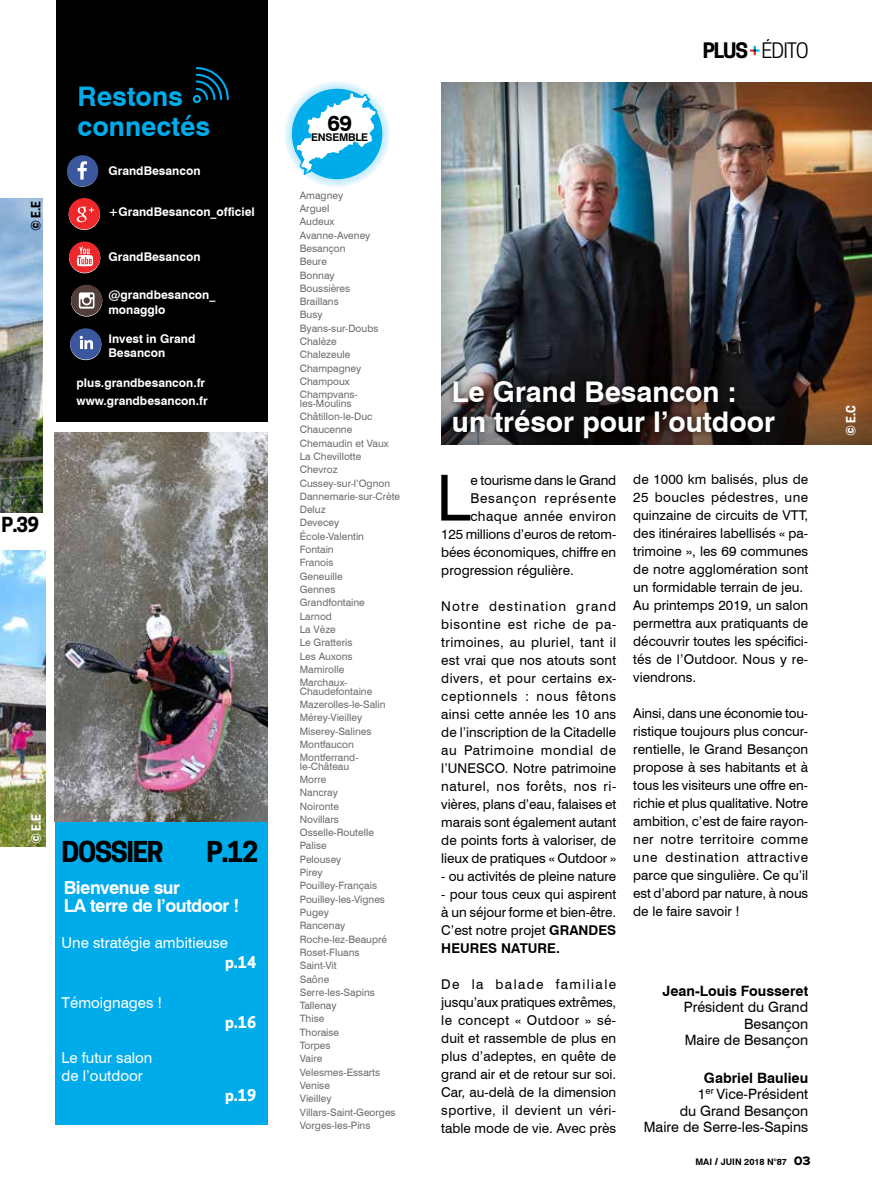
<style>
.page{position:relative;width:872px;height:1191px;background:#fff}
.page>*{position:absolute;margin:0;border:0;box-sizing:border-box;transform-origin:0 0}
.t1{font:63.6px "Swiss 721 BT";color:#000}
.t2{font:700 28.5px/30px "Swiss 721 BT";color:#fff}
.t3{font:700 27px/30px "Swiss 721 BT";color:#00abea}
.t4{font:700 27px "Cooper Hewitt";letter-spacing:-.05em;color:#000}
.t5{font:700 22.2px "Swiss 721 BT";color:#000}
.t6{font:20.1px "Cooper Hewitt";letter-spacing:-.05em;color:#000}
.t7{font:700 19.5px "Cooper Hewitt";color:#000}
.t8{font:700 18px/18px "Swiss 721 BT";letter-spacing:-.03em;color:#fff}
.t9{font:700 15.3px "Cooper Hewitt";color:#fff}
.t10{font:15px/18px "Swiss 721 BT";color:#fff}
.t11{font:14.25px/16.5px "Swiss 721 BT";color:#000;text-align:right}
.t12{font:700 14.25px "Swiss 721 BT";color:#000}
.t13{font:13.5px/18px "Swiss 721 BT";color:#000;text-align:justify}
.t14{font:13.5px "Swiss 721 BT";letter-spacing:.055em;color:#000}
.t15{font:13.5px "Swiss 721 BT";letter-spacing:.03em;color:#000}
.t16{font:700 12px/14.4px "Swiss 721 BT";color:#fff}
.t17{font:700 12px "Cooper Hewitt";color:#fff}
.t18{font:700 12px "Cooper Hewitt";color:#000}
.t19{font:700 10.65px "Swiss 721 BT";letter-spacing:-.025em;color:#000}
.t20{font:10.2px/13.4px "Swiss 721 BT";color:#6f6c6b}
.t21{font:700 9px "Swiss 721 BT";color:#000}
.s1{font-weight:700}
.s2{font-family:"Cooper Hewitt"}
.s3{font-family:"Sinkin Sans 800";font-weight:900;font-size:10.5px}
</style>
<div class="page">
<svg style="left:750px;top:46px;width:9px;height:9px"></svg>
<svg style="left:284px;top:81px;width:106px;height:106px;background:#c9ecfa"></svg>
<svg style="left:293px;top:90px;width:86px;height:87px"></svg>
<div style="left:427px;top:72px;width:445px;height:373px;background:#000;opacity:.5"></div>
<div style="left:56px;top:0;width:212px;height:421px;background:#000"></div>
<svg style="left:69px;top:199px;width:31px;height:31px"></svg>
<div style="left:69px;top:198px;width:31px;height:31px;background:#ee272a;border-radius:50%"></div>
<svg style="left:76px;top:207px;width:18px;height:16px"></svg>
<div style="left:69px;top:241px;width:31px;height:32px;background:#ee272a;border-radius:50%"></div>
<svg style="left:77px;top:247px;width:16px;height:19px"></svg>
<svg style="left:70px;top:329px;width:31px;height:31px"></svg>
<div style="left:70px;top:328px;width:31px;height:31px;background:#3b579d;border-radius:50%"></div>
<svg style="left:80px;top:336px;width:13px;height:13px"></svg>
<div style="left:55px;top:821px;width:212px;height:304px;background:#00abea"></div>
<img style="left:55px;top:432px;width:212px;height:389px">
<img style="left:0;top:198px;width:43px;height:315px">
<img style="left:0;top:551px;width:45px;height:295px">
<svg style="left:193px;top:67px;width:36px;height:36px"></svg>
<svg style="left:441px;top:290px;width:431px;height:154px;background:#372f2d"></svg>
<div style="left:445px;top:373px;width:337px;height:73px;background:#000;opacity:.75"></div>
<svg style="left:68px;top:159px;width:29px;height:28px"></svg>
<div style="left:67px;top:155px;width:31px;height:31px;background:#3b579d;border-radius:50%"></div>
<svg style="left:78px;top:161px;width:9px;height:18px"></svg>
<div style="left:71px;top:285px;width:31px;height:31px;background:#513e39;border-radius:50%"></div>
<div style="left:79px;top:292px;width:15px;height:16px;background:#fff;border-radius:2px"></div>
<svg style="left:80px;top:294px;width:13px;height:13px"></svg>
<div style="left:84px;top:297px;width:6px;height:7px;background:#513e39;border-radius:50%"></div>
<p class="t18" style="left:29px;top:231px;width:32px;rotate:-90deg">© E.E</p>
<h3 class="t7" style="left:1px;top:513px;width:39px">P.39</h3>
<p class="t17" style="left:29px;top:844px;width:32px;rotate:-90deg">© E.E</p>
<h3 class="t3" style="left:78px;top:81px;width:134px">Restons connectés</h3>
<h3 class="t5" style="left:327px;top:109px;width:26px">69</h3>
<p class="t19" style="left:311px;top:131px;width:58px">ENSEMBLE</p>
<h3 class="t6" style="left:702px;top:39px;width:108px"><span class="s1">PLUS</span> ÉDITO</h3>
<p class="t16" style="left:108px;top:164px;width:94px">GrandBesancon</p>
<p class="t16" style="left:108px;top:205px;width:148px">+GrandBesancon_officiel</p>
<p class="t16" style="left:108px;top:250px;width:94px">GrandBesancon</p>
<p class="t16" style="left:108px;top:288px;width:108px">@grandbesancon_ monagglo</p>
<p class="t16" style="left:108px;top:331px;width:88px">Invest in Grand<br>Besancon</p>
<p class="t16" style="left:77px;top:374px;width:133px;line-height:17.5px">plus.grandbesancon.fr www.grandbesancon.fr</p>
<h2 class="t2" style="left:452px;top:377px;width:324px">Le Grand Besancon : un trésor pour l’outdoor</h2>
<p class="t20" style="left:300px;top:188px;width:80px">Amagney<br>Arguel<br>Audeux<br>Avanne-Aveney<br>Besançon<br>Beure<br>Bonnay<br>Boussières<br>Braillans<br>Busy<br>Byans-sur-Doubs<br>Chalèze<br>Chalezeule<br>Champagney<br>Champoux<br>Champvans-</p>
<p class="t20" style="left:300px;top:396px;width:102px">les-Moulins<br>Châtillon-le-Duc<br>Chaucenne<br>Chemaudin et Vaux<br>La Chevillotte<br>Chevroz<br>Cussey-sur-l’Ognon<br>Dannemarie-sur-Crète<br>Deluz<br>Devecey<br>École-Valentin<br>Fontain<br>Franois<br>Geneuille<br>Gennes<br>Grandfontaine<br>Larnod<br>La Vèze<br>Le Gratteris<br>Les Auxons<br>Mamirolle<br>Marchaux-</p>
<p class="t20" style="left:300px;top:684px;width:87px">Chaudefontaine<br>Mazerolles-le-Salin<br>Mérey-Vieilley<br>Miserey-Salines<br>Montfaucon<br>Montferrand-</p>
<p class="t20" style="left:300px;top:759px;width:97px">le-Château<br>Morre<br>Nancray<br>Noironte<br>Novillars<br>Osselle-Routelle<br>Palise<br>Pelousey<br>Pirey<br>Pouilley-Français<br>Pouilley-les-Vignes<br>Pugey<br>Rancenay<br>Roche-lez-Beaupré<br>Roset-Fluans<br>Saint-Vit<br>Saône<br>Serre-les-Sapins<br>Tallenay<br>Thise<br>Thoraise<br>Torpes<br>Vaire<br>Velesmes-Essarts<br>Venise<br>Vieilley<br>Villars-Saint-Georges<br>Vorges-les-Pins</p>
<p class="t13" style="left:633px;top:470px;width:176px;text-align:left">de 1000 km balisés, plus de<br>25 boucles pédestres, une quinzaine de circuits de VTT, des itinéraires labellisés « pa&shy;trimoine », les 69 communes de notre agglomération sont un formidable terrain de jeu.<br>Au printemps 2019, un salon permettra aux pratiquants de découvrir toutes les spécifici&shy;tés de l’Outdoor. Nous y re&shy;viendrons.</p>
<p class="t13" style="left:633px;top:704px;width:176px">Ainsi, dans une économie tou&shy;ristique toujours plus concur&shy;rentielle, le Grand Besançon propose à ses habitants et à tous les visiteurs une offre en&shy;richie et plus qualitative. Notre ambition, c’est de faire rayon&shy;ner notre territoire comme une destination attractive parce que singulière. Ce qu’il est d’abord par nature, à nous de le faire savoir !</p>
<h1 class="t1" style="left:436px;top:459px;width:36px">L</h1>
<p class="t13" style="left:470px;top:470px;width:147px">e tourisme dans le Grand</p>
<p class="t14" style="left:470px;top:489px;width:147px">Besançon représente</p>
<p class="t15" style="left:470px;top:507px;width:147px">chaque année environ</p>
<p class="t13" style="left:441px;top:524px;width:176px">125 millions d’euros de retom-</p>
<p class="t13" style="left:441px;top:542px;width:176px">bées économiques, chiffre en</p>
<p class="t13" style="left:441px;top:560px;width:134px">progression régulière.</p>
<p class="t13" style="left:441px;top:596px;width:176px">Notre destination grand bisontine est riche de pa&shy;trimoines, au pluriel, tant il est vrai que nos atouts sont divers, et pour certains ex&shy;ceptionnels : nous fêtons ainsi cette année les 10 ans de l’inscription de la Citadelle au Patrimoine mondial de l’UNESCO. Notre patrimoine naturel, nos forêts, nos ri&shy;vières, plans d’eau, falaises et marais sont également autant de points forts à valoriser, de lieux de pratiques « Outdoor »</p>
<p class="t13" style="left:441px;top:866px;width:176px">- ou activités de pleine nature</p>
<p class="t13" style="left:441px;top:884px;width:176px">- pour tous ceux qui aspirent à un séjour forme et bien-être.<br>C’est notre projet <span class="s1">GRANDES HEURES NATURE.</span></p>
<p class="t13" style="left:441px;top:974px;width:176px">De la balade familiale jusqu’aux pratiques extrêmes, le concept « Outdoor » sé&shy;duit et rassemble de plus en plus d’adeptes, en quête de grand air et de retour sur soi.<br>Car, au-delà de la dimension sportive, il devient un véri&shy;table mode de vie. Avec près</p>
<h3 class="t4" style="left:62px;top:835px;width:103px">DOSSIER</h3>
<h3 class="t4" style="left:206px;top:836px;width:53px">P.12</h3>
<h3 class="t8" style="left:64px;top:878px;width:177px">Bienvenue sur<br>LA terre de l’outdoor !</h3>
<p class="t10" style="left:62px;top:933px;width:168px">Une stratégie ambitieuse</p>
<p class="t9" style="left:225px;top:953px;width:33px">p.14</p>
<p class="t10" style="left:62px;top:993px;width:102px">Témoignages !</p>
<p class="t9" style="left:225px;top:1013px;width:33px">p.16</p>
<p class="t10" style="left:62px;top:1048px;width:92px">Le futur salon de l’outdoor</p>
<p class="t9" style="left:225px;top:1086px;width:33px">p.19</p>
<p class="t12" style="left:662px;top:982px;width:147px">Jean-Louis Fousseret</p>
<p class="t11" style="left:683px;top:998px;width:126px">Président du Grand<br>Besançon<br>Maire de Besançon</p>
<p class="t11" style="left:644px;top:1069px;width:166px"><span class="s1">Gabriel Baulieu<br></span>1<sup>er</sup> Vice-Président<br>du Grand Besançon<br>Maire de Serre-les-Sapins</p>
<p class="t21" style="left:695px;top:1156px;width:117px">MAI <span class="s2">/</span> JUIN 2018 N°87 <span class="s3">03</span></p>
<p class="t17" style="left:844px;top:436px;width:33px;rotate:-90deg">© E.C</p>
</div>
